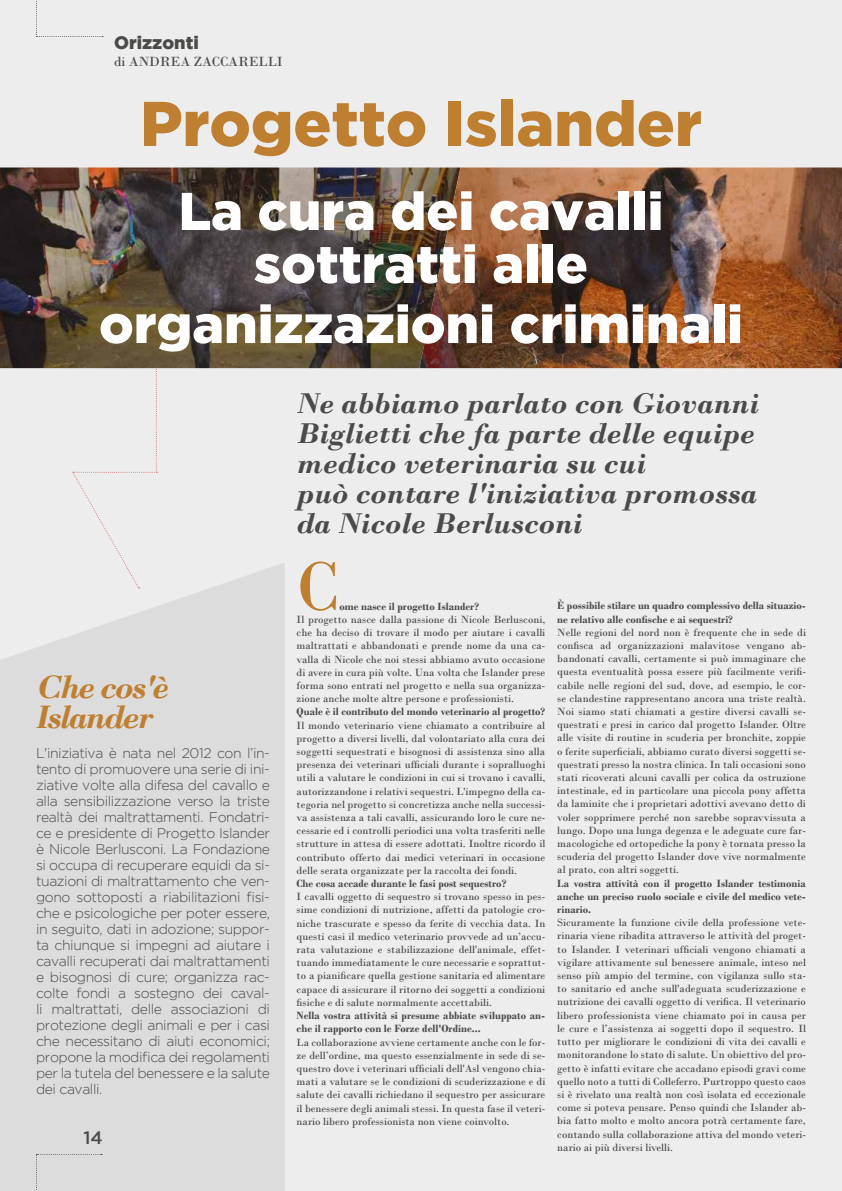
<style>
.page{position:relative;width:842px;height:1191px;background:#ededed}
.page>*{position:absolute;margin:0;border:0;box-sizing:border-box;transform-origin:0 0}
.t1{font:72px "Bodoni";color:#bf7f31}
.t2{font:900 63px "Gotham";color:#bf7f31}
.t3{font:900 53px/53px "Gotham";color:#fff;text-align:center}
.t4{font:italic 700 34px/30px "Bodoni";letter-spacing:-.05em;color:#bf7f31}
.t5{font:italic 700 30px/30px "Bodoni";color:#4a4a49}
.t6{font:900 18px "Gotham";color:#4a4a49}
.t7{font:500 18px "Gotham";color:#4a4a49}
.t8{font:300 14px/16px "Gotham";letter-spacing:-.03em;color:#4a4a49;text-align:justify}
.t9{font:14px "Bodoni";color:#4a4a49}
.t10{font:11px/13.2px "Bodoni";color:#4a4a49;text-align:justify}
.t11{font:700 11px/13.2px "Bodoni";color:#4a4a49}
</style>
<div class="page">
<div style="left:0;top:563px;width:285px;height:628px;background:#dcdcdc"></div>
<svg style="left:36px;top:0;width:67px;height:37px"></svg>
<div style="left:36px;top:1154px;width:66px;height:37px;background:#dcdcdc"></div>
<svg style="left:72px;top:368px;width:85px;height:220px"></svg>
<img style="left:0;top:167px;width:419px;height:201px">
<img style="left:419px;top:167px;width:423px;height:201px">
<h3 class="t6" style="left:114px;top:32px;width:86px">Orizzonti</h3>
<p class="t9" style="left:114px;top:53px;width:170px">di ANDREA ZACCARELLI</p>
<h2 class="t2" style="left:140px;top:87px;width:563px">Progetto Islander</h2>
<h3 class="t3" style="left:178px;top:183px;width:486px">La cura dei cavalli sottratti alle</h3>
<h3 class="t3" style="left:99px;top:296px;width:645px">organizzazioni criminali</h3>
<h3 class="t4" style="left:36px;top:672px;width:135px">Che cos'è<br>Islander</h3>
<p class="t8" style="left:36px;top:744px;width:236px">L'iniziativa è nata nel 2012 con l’in&shy;tento di promuovere una serie di ini&shy;ziative volte alla difesa del cavallo e alla sensibilizzazione verso la triste realtà dei maltrattamenti. Fondatri&shy;ce e presidente di Progetto Islander è Nicole Berlusconi. La Fondazione si occupa di recuperare equidi da si&shy;tuazioni di maltrattamento che ven&shy;gono sottoposti a riabilitazioni fisi&shy;che e psicologiche per poter essere, in seguito, dati in adozione; suppor&shy;ta chiunque si impegni ad aiutare i cavalli recuperati dai maltrattamenti e bisognosi di cure; organizza rac&shy;colte fondi a sostegno dei caval&shy;li maltrattati, delle associazioni di protezione degli animali e per i casi che necessitano di aiuti economici; propone la modifica dei regolamenti per la tutela del benessere e la salute dei cavalli.</p>
<h3 class="t7" style="left:83px;top:1127px;width:21px">14</h3>
<h3 class="t5" style="left:297px;top:388px;width:464px">Ne abbiamo parlato con Giovanni<br>Biglietti che fa parte delle equipe medico veterinaria su cui<br>può contare l'iniziativa promossa da Nicole Berlusconi</h3>
<h1 class="t1" style="left:297px;top:543px;width:44px">C</h1>
<p class="t11" style="left:339px;top:599px;width:141px">ome nasce il progetto Islander?</p>
<p class="t10" style="left:297px;top:613px;width:250px">Il progetto nasce dalla passione di Nicole Berlusconi, che ha deciso di trovare il modo per aiutare i cavalli maltrattati e abbandonati e prende nome da una ca&shy;valla di Nicole che noi stessi abbiamo avuto occasione di avere in cura più volte. Una volta che Islander prese forma sono entrati nel progetto e nella sua organizza&shy;zione anche molte altre persone e professionisti.</p>
<p class="t11" style="left:297px;top:705px;width:250px">Quale è il contributo del mondo veterinario al progetto?</p>
<p class="t10" style="left:297px;top:718px;width:250px">Il mondo veterinario viene chiamato a contribuire al progetto a diversi livelli, dal volontariato alla cura dei soggetti sequestrati e bisognosi di assistenza sino alla presenza dei veterinari ufficiali durante i sopralluoghi utili a valutare le condizioni in cui si trovano i cavalli, autorizzandone i relativi sequestri. L'impegno della ca&shy;tegoria nel progetto si concretizza anche nella successi&shy;va assistenza a tali cavalli, assicurando loro le cure ne&shy;cessarie ed i controlli periodici una volta trasferiti nelle strutture in attesa di essere adottati. Inoltre ricordo il contributo offerto dai medici veterinari in occasione delle serata organizzate per la raccolta dei fondi.</p>
<p class="t11" style="left:297px;top:876px;width:211px">Che cosa accade durante le fasi post sequestro?</p>
<p class="t10" style="left:297px;top:890px;width:250px">I cavalli oggetto di sequestro si trovano spesso in pes&shy;sime condizioni di nutrizione, affetti da patologie cro&shy;niche trascurate e spesso da ferite di vecchia data. In questi casi il medico veterinario provvede ad un’accu&shy;rata valutazione e stabilizzazione dell'animale, effet&shy;tuando immediatamente le cure necessarie e soprattut&shy;to a pianificare quella gestione sanitaria ed alimentare capace di assicurare il ritorno dei soggetti a condizioni fisiche e di salute normalmente accettabili.</p>
<p class="t11" style="left:297px;top:1008px;width:250px">Nella vostra attività si presume abbiate sviluppato an&shy;che il rapporto con le Forze dell'Ordine...</p>
<p class="t10" style="left:297px;top:1035px;width:250px">La collaborazione avviene certamente anche con le for&shy;ze dell’ordine, ma questo essenzialmente in sede di se&shy;questro dove i veterinari ufficiali dell'Asl vengono chia&shy;mati a valutare se le condizioni di scuderizzazione e di salute dei cavalli richiedano il sequestro per assicurare il benessere degli animali stessi. In questa fase il veteri&shy;nario libero professionista non viene coinvolto.</p>
<p class="t11" style="left:557px;top:599px;width:250px">È possibile stilare un quadro complessivo della situazio&shy;ne relativo alle confische e ai sequestri?</p>
<p class="t10" style="left:557px;top:625px;width:250px">Nelle regioni del nord non è frequente che in sede di confisca ad organizzazioni malavitose vengano ab&shy;bandonati cavalli, certamente si può immaginare che questa eventualità possa essere più facilmente verifi&shy;cabile nelle regioni del sud, dove, ad esempio, le cor&shy;se clandestine rappresentano ancora una triste realtà.<br>Noi siamo stati chiamati a gestire diversi cavalli se&shy;questrati e presi in carico dal progetto Islander. Oltre alle visite di routine in scuderia per bronchite, zoppie o ferite superficiali, abbiamo curato diversi soggetti se&shy;questrati presso la nostra clinica. In tali occasioni sono stati ricoverati alcuni cavalli per colica da ostruzione intestinale, ed in particolare una piccola pony affetta da laminite che i proprietari adottivi avevano detto di voler sopprimere perché non sarebbe sopravvissuta a lungo. Dopo una lunga degenza e le adeguate cure far&shy;macologiche ed ortopediche la pony è tornata presso la scuderia del progetto Islander dove vive normalmente al prato, con altri soggetti.</p>
<p class="t11" style="left:557px;top:876px;width:250px;text-align:justify">La vostra attività con il progetto Islander testimonia anche un preciso ruolo sociale e civile del medico vete&shy;rinario.</p>
<p class="t10" style="left:557px;top:916px;width:250px">Sicuramente la funzione civile della professione vete&shy;rinaria viene ribadita attraverso le attività del proget&shy;to Islander. I veterinari ufficiali vengono chiamati a vigilare attivamente sul benessere animale, inteso nel senso più ampio del termine, con vigilanza sullo sta&shy;to sanitario ed anche sull'adeguata scuderizzazione e nutrizione dei cavalli oggetto di verifica. Il veterinario libero professionista viene chiamato poi in causa per le cure e l’assistenza ai soggetti dopo il sequestro. Il tutto per migliorare le condizioni di vita dei cavalli e monitorandone lo stato di salute. Un obiettivo del pro&shy;getto è infatti evitare che accadano episodi gravi come quello noto a tutti di Colleferro. Purtroppo questo caos si è rivelato una realtà non così isolata ed eccezionale come si poteva pensare. Penso quindi che Islander ab&shy;bia fatto molto e molto ancora potrà certamente fare, contando sulla collaborazione attiva del mondo veteri&shy;nario ai più diversi livelli.</p>
</div>
